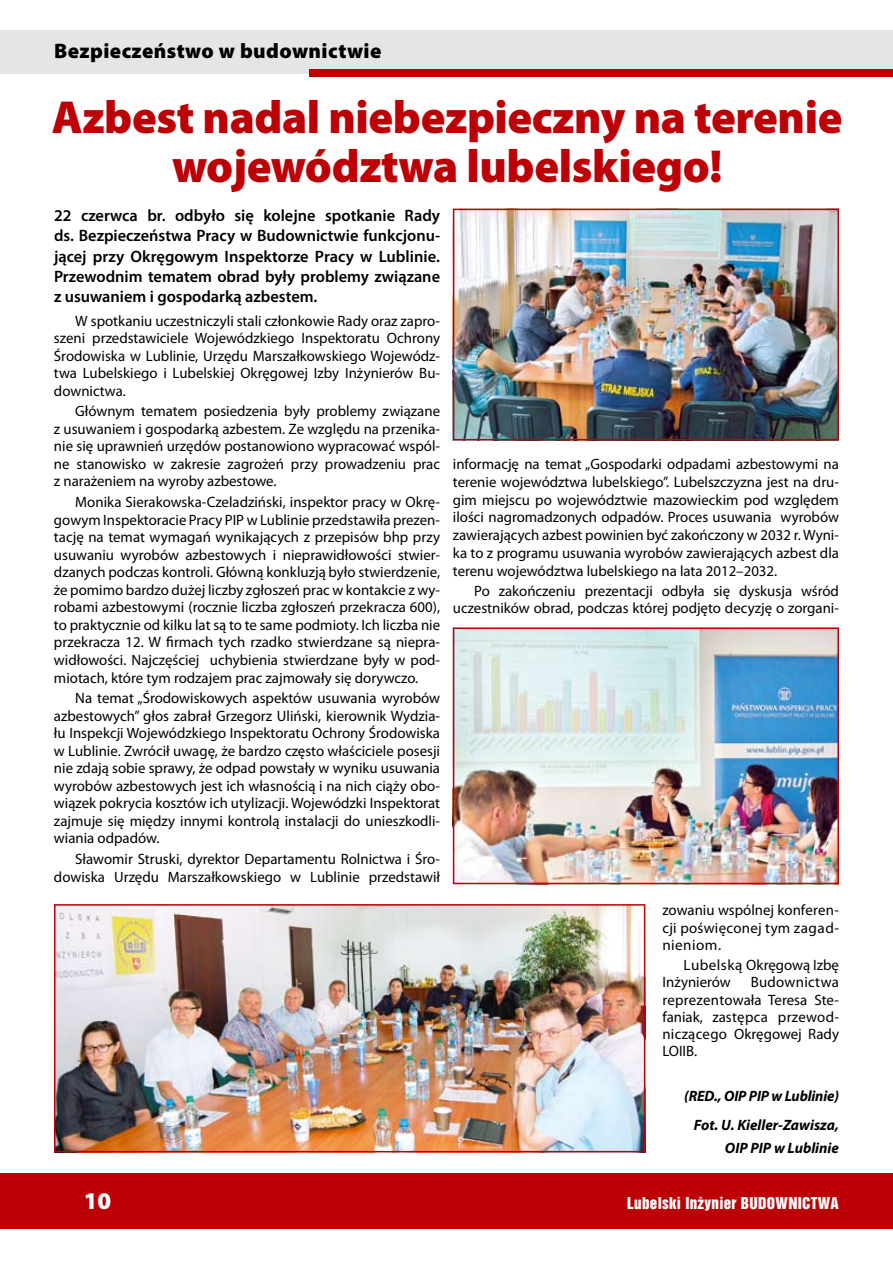
<style>
.page{position:relative;width:893px;height:1263px;background:#fff}
.page>*{position:absolute;margin:0;border:0;box-sizing:border-box;transform-origin:0 0}
.t1{font:900 46.5px/49.5px "Myriad Pro";letter-spacing:-.01em;color:#bc0006;text-align:center}
.t2{font:900 24px "Myriad Pro";color:#fff}
.t3{font:900 21px "Myriad Pro";letter-spacing:.02em;color:#000}
.t4{font:600 16.5px/20.2px "Myriad Pro";color:#000;text-align:justify}
.t5{font:15px/17.5px "Myriad Pro";color:#000;text-align:justify}
.t6{font:italic 700 15px/29px "Myriad Pro";color:#000;text-align:right}
.t7{font:15px "Switzerland Inserat";letter-spacing:.02em;color:#fff}
</style>
<div class="page">
<div style="left:0;top:30px;width:893px;height:43px;background:#e3e5e6"></div>
<div style="left:0;top:1173px;width:893px;height:55px;background:#bc0006"></div>
<div style="left:309px;top:70px;width:584px;height:7px;background:#bc0006"></div>
<img style="left:57px;top:907px;width:585px;height:242px">
<div style="left:54px;top:904px;width:591px;height:248px;border:2px solid #bc0006"></div>
<img style="left:456px;top:212px;width:380px;height:225px">
<div style="left:453px;top:209px;width:386px;height:231px;border:2px solid #bc0006"></div>
<img style="left:456px;top:630px;width:380px;height:251px">
<div style="left:453px;top:627px;width:386px;height:257px;border:2px solid #bc0006"></div>
<h3 class="t3" style="left:54px;top:39px;width:329px">Bezpieczeństwo w budownictwie</h3>
<h1 class="t1" style="left:52px;top:93px;width:792px">Azbest nadal niebezpieczny na terenie województwa lubelskiego!</h1>
<p class="t4" style="left:54px;top:205px;width:388px">22 czerwca br. odbyło się kolejne spotkanie Rady ds. Bezpieczeństwa Pracy w Budownictwie funkcjonu&shy;jącej przy Okręgowym Inspektorze Pracy w Lublinie.<br>Przewodnim tematem obrad były problemy związane z usuwaniem i gospodarką azbestem.</p>
<p class="t5" style="left:54px;top:311px;width:388px;text-indent:21px">W spotkaniu uczestniczyli stali członkowie Rady oraz zapro&shy;szeni przedstawiciele Wojewódzkiego Inspektoratu Ochrony Środowiska w Lublinie, Urzędu Marszałkowskiego Wojewódz&shy;twa Lubelskiego i Lubelskiej Okręgowej Izby Inżynierów Bu&shy;downictwa.</p>
<p class="t5" style="left:54px;top:402px;width:388px;text-indent:21px">Głównym tematem posiedzenia były problemy związane z usuwaniem i gospodarką azbestem. Ze względu na przenika&shy;nie się uprawnień urzędów postanowiono wypracować wspól&shy;ne stanowisko w zakresie zagrożeń przy prowadzeniu prac z narażeniem na wyroby azbestowe.</p>
<p class="t5" style="left:54px;top:493px;width:388px;text-indent:21px">Monika Sierakowska-Czeladziński, inspektor pracy w Okrę&shy;gowym Inspektoracie Pracy PIP w Lublinie przedstawiła prezen&shy;tację na temat wymagań wynikających z przepisów bhp przy usuwaniu wyrobów azbestowych i nieprawidłowości stwier&shy;dzanych podczas kontroli. Główną konkluzją było stwierdzenie, że pomimo bardzo dużej liczby zgłoszeń prac w kontakcie z wy&shy;robami azbestowymi (rocznie liczba zgłoszeń przekracza 600), to praktycznie od kilku lat są to te same podmioty. Ich liczba nie przekracza 12. W firmach tych rzadko stwierdzane są niepra&shy;widłowości. Najczęściej uchybienia stwierdzane były w pod&shy;miotach, które tym rodzajem prac zajmowały się dorywczo.</p>
<p class="t5" style="left:54px;top:689px;width:388px;text-indent:21px">Na temat „Środowiskowych aspektów usuwania wyrobów azbestowych” głos zabrał Grzegorz Uliński, kierownik Wydzia&shy;łu Inspekcji Wojewódzkiego Inspektoratu Ochrony Środowiska w Lublinie. Zwrócił uwagę, że bardzo często właściciele posesji nie zdają sobie sprawy, że odpad powstały w wyniku usuwania wyrobów azbestowych jest ich własnością i na nich ciąży obo&shy;wiązek pokrycia kosztów ich utylizacji. Wojewódzki Inspektorat zajmuje się między innymi kontrolą instalacji do unieszkodli&shy;wiania odpadów.</p>
<p class="t5" style="left:54px;top:850px;width:388px;text-align:right">Sławomir Struski, dyrektor Departamentu Rolnictwa i Śro&shy;dowiska Urzędu Marszałkowskiego w Lublinie przedstawił</p>
<p class="t5" style="left:453px;top:455px;width:388px">informację na temat „Gospodarki odpadami azbestowymi na terenie województwa lubelskiego”. Lubelszczyzna jest na dru&shy;gim miejscu po województwie mazowieckim pod względem ilości nagromadzonych odpadów. Proces usuwania wyrobów zawierających azbest powinien być zakończony w 2032 r. Wyni&shy;ka to z programu usuwania wyrobów zawierających azbest dla terenu województwa lubelskiego na lata 2012–2032.</p>
<p class="t5" style="left:453px;top:582px;width:388px;text-align:right">Po zakończeniu prezentacji odbyła się dyskusja wśród uczestników obrad, podczas której podjęto decyzję o zorgani-</p>
<p class="t5" style="left:662px;top:901px;width:178px">zowaniu wspólnej konferen&shy;cji poświęconej tym zagad&shy;nieniom.</p>
<p class="t5" style="left:662px;top:956px;width:178px;text-indent:21px">Lubelską Okręgową Izbę<br>Inżynierów</p>
<p class="t5" style="left:662px;top:973px;width:178px;text-indent:88px">Budownictwa reprezentowała Teresa Ste&shy;faniak, zastępca przewod&shy;niczącego Okręgowej Rady LOIIB.</p>
<p class="t6" style="left:684px;top:1081px;width:156px">(RED., OIP PIP w Lublinie)<br>Fot. U. Kieller-Zawisza,</p>
<p class="t6" style="left:725px;top:1133px;width:116px">OIP PIP w Lublinie</p>
<h2 class="t2" style="left:84px;top:1187px;width:29px">10</h2>
<p class="t7" style="left:627px;top:1194px;width:213px">Lubelski Inżynier BUDOWNICTWA</p>
</div>
